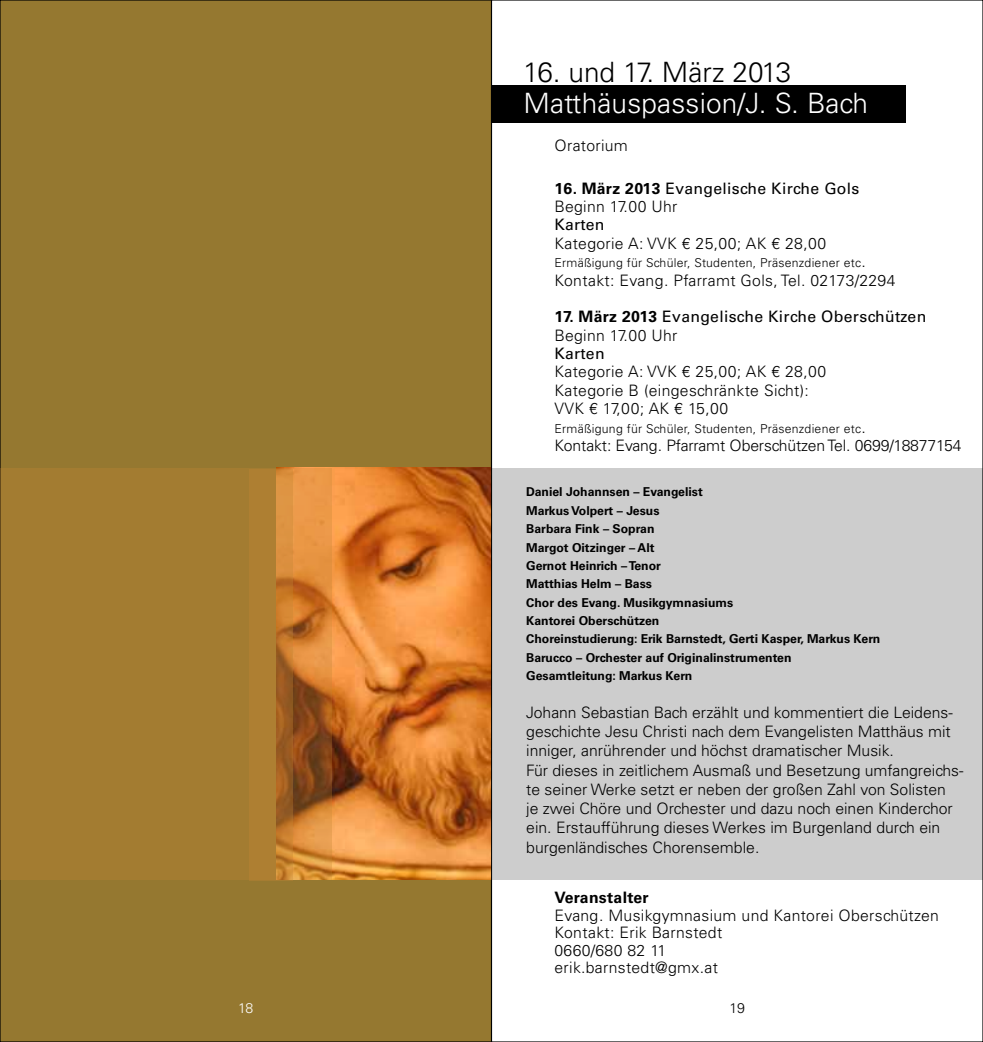
<style>
.page{position:relative;width:983px;height:1042px;background:#fff}
.page>*{position:absolute;margin:0;border:0;box-sizing:border-box;transform-origin:0 0}
.t1{font:300 28px "Univers";letter-spacing:.005em;color:#fff}
.t2{font:300 28px "Univers";color:#000}
.t3{font:300 15.75px/19.2px "Univers";color:#000}
.t4{font:300 15.75px/17.5px "Univers";letter-spacing:.02em;color:#000}
.t5{font:15.75px/18.4px "Univers";letter-spacing:.02em;color:#000}
.t6{font:700 15.75px "Univers";letter-spacing:.02em;color:#000}
.t7{font:300 14px "Univers";color:#fff}
.t8{font:300 14px "Univers";color:#000}
.t9{font:700 12.25px/18.4px "Univers";color:#000}
.t10{font:300 12.25px "Univers";letter-spacing:.02em;color:#000}
.s1{font-weight:700}
.s2{font-weight:300}
.s3{font-size:15.75px}
</style>
<div class="page">
<div style="left:0;top:0;width:491px;height:1042px;background:#957830"></div>
<img style="left:331px;top:468px;width:160px;height:411px">
<div style="left:491px;top:468px;width:491px;height:411px;background:#cdcdcd"></div>
<svg style="left:0;top:468px;width:331px;height:411px;fill:#a37c31"></svg>
<svg style="left:249px;top:469px;width:44px;height:412px;background:#b27b30"></svg>
<div style="left:491px;top:85px;width:414px;height:38px;background:#000"></div>
<h1 class="t2" style="left:523px;top:55px;width:269px">16. und 17. März 2013</h1>
<h1 class="t1" style="left:523px;top:86px;width:346px">Matthäuspassion/J. S. Bach</h1>
<p class="t4" style="left:554px;top:137px;width:75px">Oratorium</p>
<p class="t5" style="left:554px;top:179px;width:306px"><span class="s1">16. März 2013</span> Evangelische Kirche Gols<br><span class="s2">Beginn 17.00 Uhr</span></p>
<p class="t5" style="left:554px;top:216px;width:52px">Karten</p>
<p class="t4" style="left:554px;top:234px;width:273px">Kategorie A: VVK € 25,00; AK € 28,00</p>
<p class="t10" style="left:554px;top:255px;width:313px">Ermäßigung für Schüler, Studenten, Präsenzdiener etc<span class="s3">.</span></p>
<p class="t4" style="left:554px;top:271px;width:342px">Kontakt: Evang. Pfarramt Gols, Tel. 02173/2294</p>
<p class="t5" style="left:554px;top:308px;width:373px"><span class="s1">17. März 2013</span> Evangelische Kirche Oberschützen<br><span class="s2">Beginn 17.00 Uhr</span></p>
<p class="t5" style="left:554px;top:344px;width:52px">Karten</p>
<p class="t4" style="left:554px;top:363px;width:273px;line-height:18.4px">Kategorie A: VVK € 25,00; AK € 28,00<br>Kategorie B (eingeschränkte Sicht):<br>VVK € 17,00; AK € 15,00</p>
<p class="t10" style="left:554px;top:421px;width:313px">Ermäßigung für Schüler, Studenten, Präsenzdiener etc<span class="s3">.</span></p>
<p class="t3" style="left:554px;top:436px;width:408px">Kontakt: Evang. Pfarramt Oberschützen Tel. 0699/18877154</p>
<p class="t9" style="left:526px;top:483px;width:355px">Daniel Johannsen – Evangelist<br>Markus Volpert – Jesus<br>Barbara Fink – Sopran<br>Margot Oitzinger – Alt<br>Gernot Heinrich – Tenor<br>Matthias Helm – Bass<br>Chor des Evang. Musikgymnasiums<br>Kantorei Oberschützen<br>Choreinstudierung: Erik Barnstedt, Gerti Kasper, Markus Kern<br>Barucco – Orchester auf Originalinstrumenten<br>Gesamtleitung: Markus Kern</p>
<p class="t3" style="left:526px;top:703px;width:438px">Johann Sebastian Bach erzählt und kommentiert die Leidens&shy;geschichte Jesu Christi nach dem Evangelisten Matthäus mit inniger, anrührender und höchst dramatischer Musik.<br>Für dieses in zeitlichem Ausmaß und Besetzung umfangreichs&shy;te seiner Werke setzt er neben der großen Zahl von Solisten<br>je zwei Chöre und Orchester und dazu noch einen Kinderchor ein. Erstaufführung dieses Werkes im Burgenland durch ein burgenländisches Chorensemble.</p>
<p class="t6" style="left:554px;top:888px;width:96px">Veranstalter</p>
<p class="t4" style="left:554px;top:906px;width:386px">Evang. Musikgymnasium und Kantorei Oberschützen<br>Kontakt: Erik Barnstedt<br>0660/680 82 11<br>erik.barnstedt@gmx.at</p>
<p class="t7" style="left:238px;top:1000px;width:17px">18</p>
<p class="t8" style="left:729px;top:1000px;width:17px">19</p>
</div>
